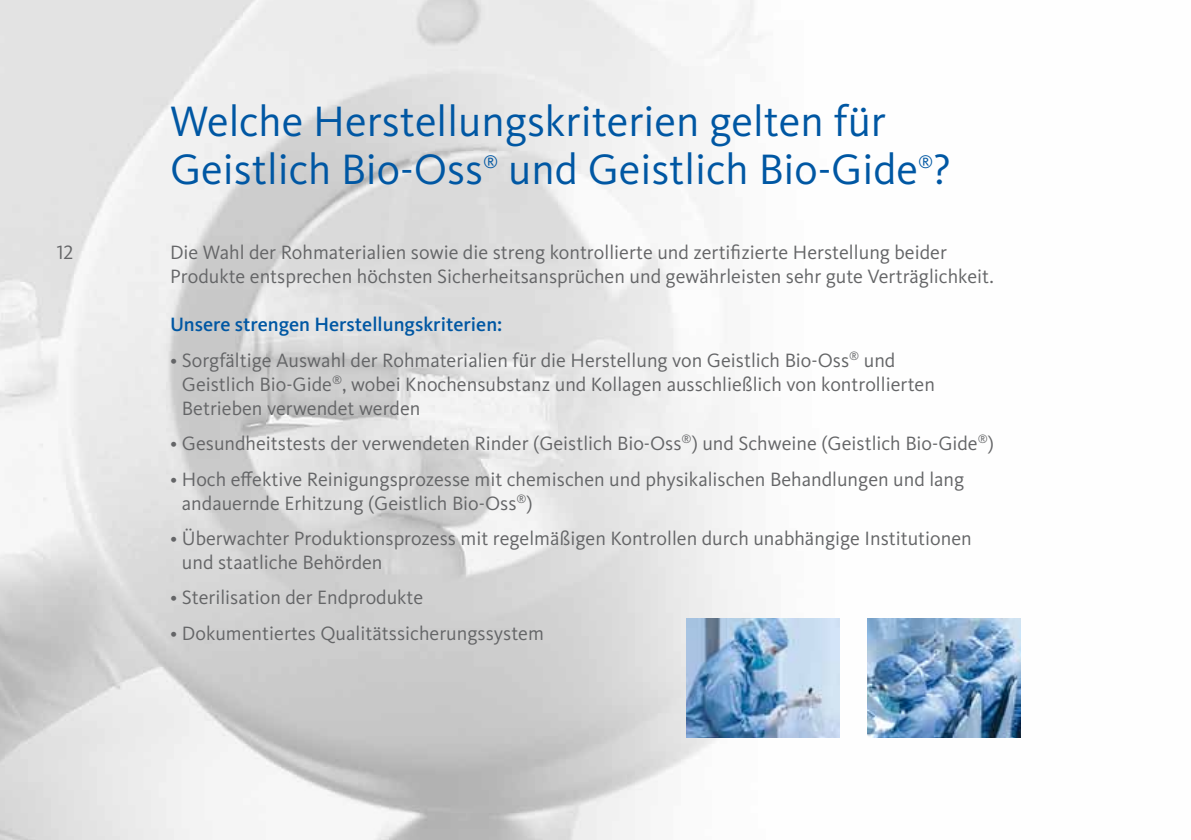
<style>
.page{position:relative;width:1191px;height:840px;background:#fff}
.page>*{position:absolute;margin:0;border:0;box-sizing:border-box;transform-origin:0 0}
.t1{font:44px/48px "Kievit OT";color:#0057a3}
.t2{font:20px/24px "Kievit OT";color:#646567}
.t3{font:500 20px "Kievit OT";color:#0057a3}
.t4{font:17.4px "Kievit OT";color:#0057a3}
</style>
<div class="page">
<img style="left:0;top:0;width:1021px;height:839px">
<img style="left:867px;top:618px;width:153px;height:119px">
<img style="left:686px;top:618px;width:153px;height:119px">
<p class="t2" style="left:57px;top:240px;width:18px">12</p>
<h1 class="t1" style="left:170px;top:96px;width:717px">Welche Herstellungskriterien gelten für<br>Geistlich Bio-Oss</h1>
<p class="t4" style="left:483px;top:151px;width:17px">®</p>
<h1 class="t1" style="left:508px;top:144px;width:444px">und Geistlich Bio-Gide ?</h1>
<p class="t4" style="left:918px;top:151px;width:17px">®</p>
<p class="t2" style="left:170px;top:240px;width:825px">Die Wahl der Rohmaterialien sowie die streng kontrollierte und zertifizierte Herstellung beider<br>Produkte entsprechen höchsten Sicherheitsansprüchen und gewährleisten sehr gute Verträglichkeit.</p>
<p class="t3" style="left:170px;top:312px;width:334px">Unsere strengen Herstellungskriterien:</p>
<p class="t2" style="left:182px;top:347px;width:754px;text-indent:-12px">• Sorgfältige Auswahl der Rohmaterialien für die Herstellung von Geistlich Bio-Oss<sup>®</sup> und<br>Geistlich Bio-Gide<sup>®</sup>, wobei Knochensubstanz und Kollagen ausschließlich von kontrollierten<br>Betrieben verwendet werden</p>
<p class="t2" style="left:170px;top:431px;width:825px">• Gesundheitstests der verwendeten Rinder (Geistlich Bio-Oss<sup>®</sup>) und Schweine (Geistlich Bio-Gide<sup>®</sup>)</p>
<p class="t2" style="left:182px;top:466px;width:784px;text-indent:-12px">• Hoch effektive Reinigungsprozesse mit chemischen und physikalischen Behandlungen und lang andauernde Erhitzung (Geistlich Bio-Oss<sup>®</sup>)</p>
<p class="t2" style="left:182px;top:525px;width:791px;text-indent:-12px">• Überwachter Produktionsprozess mit regelmäßigen Kontrollen durch unabhängige Institutionen und staatliche Behörden</p>
<p class="t2" style="left:170px;top:585px;width:255px">• Sterilisation der Endprodukte</p>
<p class="t2" style="left:170px;top:620px;width:375px">• Dokumentiertes Qualitätssicherungssystem</p>
</div>
